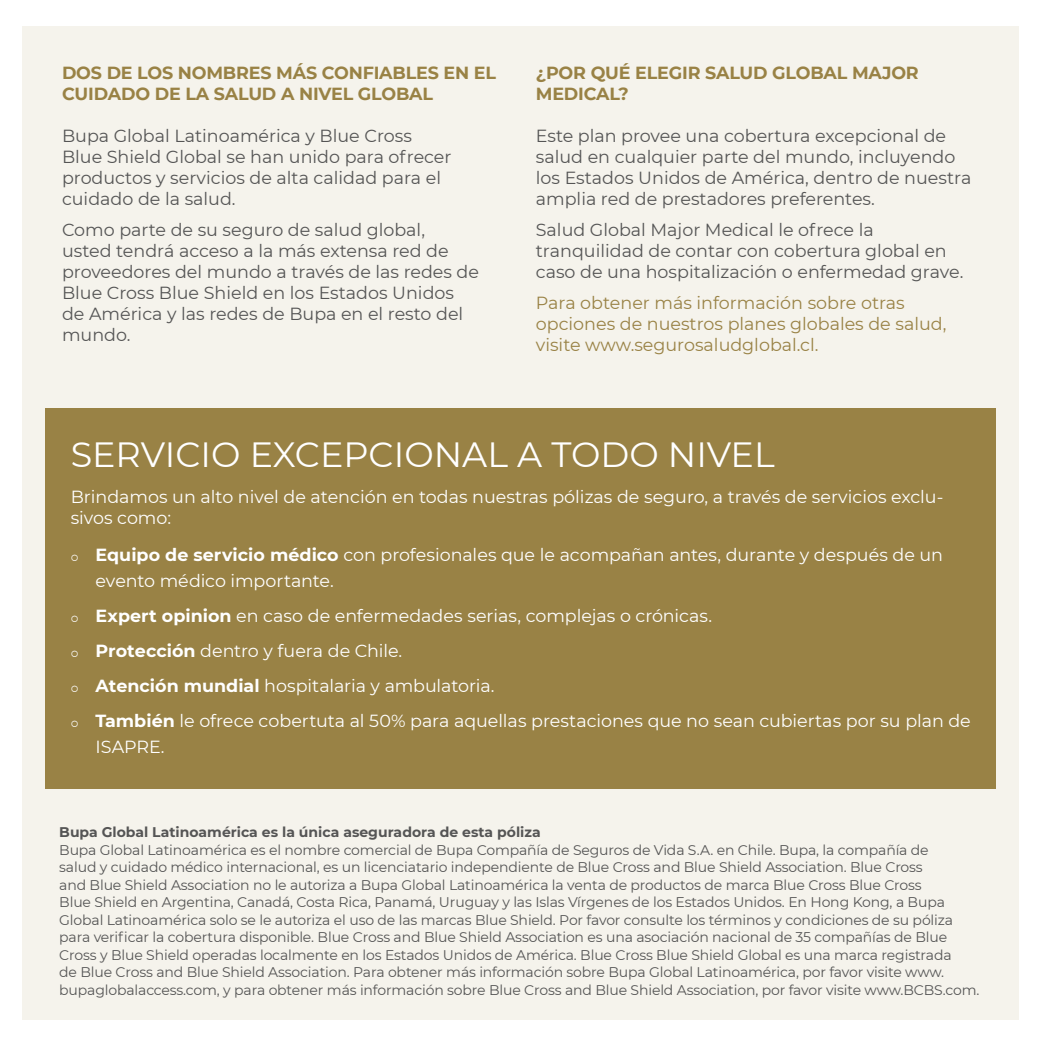
<style>
.page{position:relative;width:1042px;height:1042px;background:#fff}
.page>*{position:absolute;margin:0;border:0;box-sizing:border-box;transform-origin:0 0}
.t1{font:35px "Montserrat";color:#fff}
.t2{font:17.5px/21px "Montserrat";color:#555}
.t3{font:17.5px/35px "Montserrat";color:#fff}
.t4{font:17.5px/21px "Montserrat";color:#998245}
.t5{font:700 17.5px/21px "Montserrat";letter-spacing:-.01em;color:#998245}
.t6{font:14px/17.5px "Montserrat";letter-spacing:-.01em;color:#555}
.t7{font:700 14px "Montserrat";color:#555}
.s1{font-weight:700}
</style>
<div class="page">
<div style="left:23px;top:26px;width:996px;height:993px;background:#f5f3ec"></div>
<div style="left:46px;top:408px;width:950px;height:381px;background:#998245"></div>
<p class="t5" style="left:62px;top:61px;width:435px">DOS DE LOS NOMBRES MÁS CONFIABLES EN EL<br>CUIDADO DE LA SALUD A NIVEL GLOBAL</p>
<p class="t2" style="left:62px;top:125px;width:391px">Bupa Global Latinoamérica y Blue Cross Blue Shield Global se han unido para ofrecer productos y servicios de alta calidad para el cuidado de la salud.</p>
<p class="t2" style="left:62px;top:219px;width:418px">Como parte de su seguro de salud global,<br>usted tendrá acceso a la más extensa red de proveedores del mundo a través de las redes de Blue Cross Blue Shield en los Estados Unidos de América y las redes de Bupa en el resto del mundo.</p>
<p class="t5" style="left:536px;top:61px;width:384px">¿POR QUÉ ELEGIR SALUD GLOBAL MAJOR<br>MEDICAL?</p>
<p class="t2" style="left:536px;top:125px;width:437px">Este plan provee una cobertura excepcional de salud en cualquier parte del mundo, incluyendo los Estados Unidos de América, dentro de nuestra amplia red de prestadores preferentes.</p>
<p class="t2" style="left:536px;top:219px;width:429px">Salud Global Major Medical le ofrece la tranquilidad de contar con cobertura global en caso de una hospitalización o enfermedad grave.</p>
<p class="t4" style="left:536px;top:291px;width:412px">Para obtener más información sobre otras opciones de nuestros planes globales de salud, visite www.segurosaludglobal.cl.</p>
<h1 class="t1" style="left:71px;top:430px;width:705px">SERVICIO EXCEPCIONAL A TODO NIVEL</h1>
<p class="t3" style="left:71px;top:485px;width:874px;line-height:21px">Brindamos un alto nivel de atención en todas nuestras pólizas de seguro, a través de servicios exclu&shy;sivos como:</p>
<p class="t3" style="left:95px;top:541px;width:849px;line-height:26.2px"><span class="s1">Equipo de servicio médico</span> con profesionales que le acompañan antes, durante y después de un evento médico importante.</p>
<p class="t3" style="left:95px;top:598px;width:877px"><span class="s1">Expert opinion</span> en caso de enfermedades serias, complejas o crónicas.<br><span class="s1">Protección</span> dentro y fuera de Chile.<br><span class="s1">Atención mundial</span> hospitalaria y ambulatoria.<br><span class="s1">También</span> le ofrece cobertuta al 50% para aquellas prestaciones que no sean cubiertas por su plan de</p>
<p class="t3" style="left:95px;top:729px;width:71px">ISAPRE.</p>
<p class="t7" style="left:59px;top:822px;width:483px">Bupa Global Latinoamérica es la única aseguradora de esta póliza</p>
<p class="t6" style="left:59px;top:840px;width:921px">Bupa Global Latinoamérica es el nombre comercial de Bupa Compañía de Seguros de Vida S.A. en Chile. Bupa, la compañía de<br>salud y cuidado médico internacional, es un licenciatario independiente de Blue Cross and Blue Shield Association. Blue Cross<br>and Blue Shield Association no le autoriza a Bupa Global Latinoamérica la venta de productos de marca Blue Cross Blue Cross<br>Blue Shield en Argentina, Canadá, Costa Rica, Panamá, Uruguay y las Islas Vírgenes de los Estados Unidos. En Hong Kong, a Bupa Global Latinoamérica solo se le autoriza el uso de las marcas Blue Shield. Por favor consulte los términos y condiciones de su póliza para verificar la cobertura disponible. Blue Cross and Blue Shield Association es una asociación nacional de 35 compañías de Blue Cross y Blue Shield operadas localmente en los Estados Unidos de América. Blue Cross Blue Shield Global es una marca registrada<br>de Blue Cross and Blue Shield Association. Para obtener más información sobre Bupa Global Latinoamérica, por favor visite www. bupaglobalaccess.com, y para obtener más información sobre Blue Cross and Blue Shield Association, por favor visite www.BCBS.com.</p>
</div>
